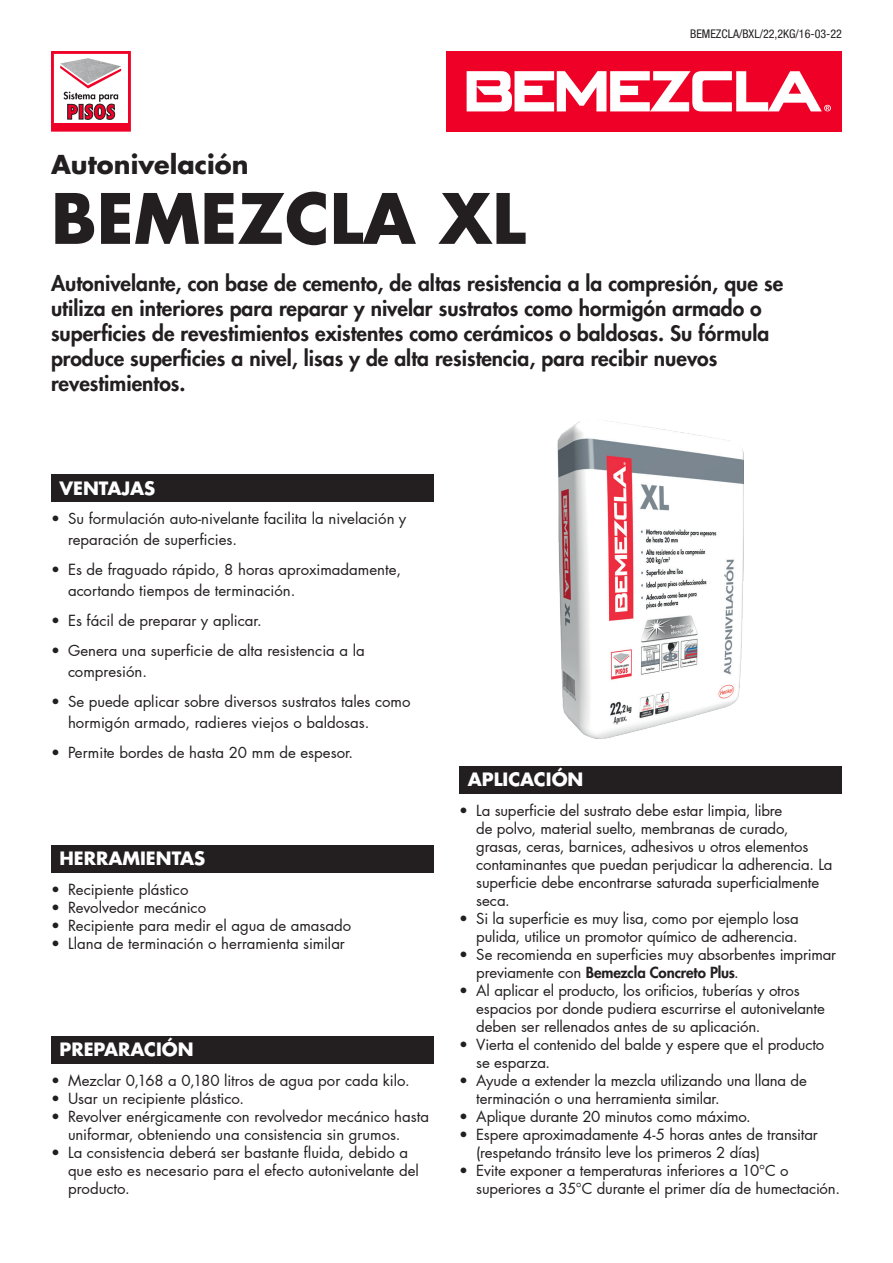
<style>
.page{position:relative;width:893px;height:1263px;background:#fff}
.page>*{position:absolute;margin:0;border:0;box-sizing:border-box;transform-origin:0 0}
.t1{font:700 67.5px "Futura LT Pro";color:#231f20}
.t2{font:700 25.5px "Futura LT Pro";color:#231f20}
.t3{font:800 21px/25.2px "Futura LT Pro";color:#231f20}
.t4{font:700 18px "Futura LT Pro";color:#fff}
.t5{font:15px/18px "Futura LT Pro";letter-spacing:-.005em;color:#231f20}
.t6{font:condensed 12px "Helvetica Neue LT Std";color:#231f20}
.s1{font-weight:800}
</style>
<div class="page">
<div style="left:51px;top:475px;width:383px;height:27px;background:#231f20"></div>
<div style="left:51px;top:1036px;width:383px;height:27px;background:#231f20"></div>
<div style="left:51px;top:845px;width:383px;height:27px;background:#231f20"></div>
<div style="left:446px;top:51px;width:396px;height:81px;background:#ef0027"></div>
<svg style="left:467px;top:71px;width:364px;height:40px"></svg>
<div style="left:459px;top:766px;width:383px;height:27px;background:#231f20"></div>
<img style="left:557px;top:420px;width:187px;height:318px">
<svg style="left:51px;top:51px;width:80px;height:81px"></svg>
<p class="t2" style="left:51px;top:145px;width:199px">Autonivelación</p>
<p class="t6" style="left:690px;top:27px;width:153px">BEMEZCLA/BXL/22,2KG/16-03-22</p>
<p class="t1" style="left:51px;top:166px;width:476px">BEMEZCLA XL</p>
<p class="t3" style="left:51px;top:269px;width:734px">Autonivelante, con base de cemento, de altas resistencia a la compresión, que se utiliza en interiores para reparar y nivelar sustratos como hormigón armado o superficies de revestimientos existentes como cerámicos o baldosas. Su fórmula produce superficies a nivel, lisas y de alta resistencia, para recibir nuevos revestimientos.</p>
<p class="t4" style="left:60px;top:474px;width:97px">VENTAJAS</p>
<p class="t5" style="left:68px;top:508px;width:340px;line-height:21px;text-indent:-17px">• Su formulación auto-nivelante facilita la nivelación y reparación de superficies.</p>
<p class="t5" style="left:68px;top:559px;width:335px;line-height:21px;text-indent:-17px">• Es de fraguado rápido, 8 horas aproximadamente, acortando tiempos de terminación.</p>
<p class="t5" style="left:51px;top:612px;width:212px">• Es fácil de preparar y aplicar.</p>
<p class="t5" style="left:68px;top:640px;width:298px;line-height:21px;text-indent:-17px">• Genera una superficie de alta resistencia a la compresión.</p>
<p class="t5" style="left:68px;top:691px;width:344px;line-height:21px;text-indent:-17px">• Se puede aplicar sobre diversos sustratos tales como hormigón armado, radieres viejos o baldosas.</p>
<p class="t5" style="left:51px;top:744px;width:304px">• Permite bordes de hasta 20 mm de espesor.</p>
<p class="t4" style="left:60px;top:845px;width:147px">HERRAMIENTAS</p>
<p class="t5" style="left:51px;top:880px;width:139px">• Recipiente plástico</p>
<p class="t5" style="left:51px;top:898px;width:157px">• Revolvedor mecánico</p>
<p class="t5" style="left:51px;top:916px;width:302px">• Recipiente para medir el agua de amasado</p>
<p class="t5" style="left:51px;top:934px;width:295px">• Llana de terminación o herramienta similar</p>
<p class="t4" style="left:60px;top:1035px;width:136px">PREPARACIÓN</p>
<p class="t5" style="left:51px;top:1071px;width:360px">• Mezclar 0,168 a 0,180 litros de agua por cada kilo.</p>
<p class="t5" style="left:51px;top:1089px;width:195px">• Usar un recipiente plástico.</p>
<p class="t5" style="left:68px;top:1107px;width:363px;text-indent:-17px">• Revolver enérgicamente con revolvedor mecánico hasta uniformar, obteniendo una consistencia sin grumos.</p>
<p class="t5" style="left:68px;top:1143px;width:352px;text-indent:-17px">• La consistencia deberá ser bastante fluida, debido a que esto es necesario para el efecto autonivelante del producto.</p>
<p class="t4" style="left:468px;top:765px;width:117px">APLICACIÓN</p>
<p class="t5" style="left:476px;top:801px;width:358px;text-indent:-17px">• La superficie del sustrato debe estar limpia, libre<br>de polvo, material suelto, membranas de curado, grasas, ceras, barnices, adhesivos u otros elementos contaminantes que puedan perjudicar la adherencia. La superficie debe encontrarse saturada superficialmente seca.</p>
<p class="t5" style="left:459px;top:909px;width:341px;text-align:right">• Si la superficie es muy lisa, como por ejemplo losa pulida, utilice un promotor químico de adherencia.</p>
<p class="t5" style="left:476px;top:945px;width:362px;text-indent:-17px">• Se recomienda en superficies muy absorbentes imprimar previamente con <span class="s1">Bemezcla Concreto Plus</span>.</p>
<p class="t5" style="left:476px;top:981px;width:350px;text-indent:-17px">• Al aplicar el producto, los orificios, tuberías y otros espacios por donde pudiera escurrirse el autonivelante deben ser rellenados antes de su aplicación.</p>
<p class="t5" style="left:476px;top:1035px;width:350px;text-indent:-17px">• Vierta el contenido del balde y espere que el producto se esparza.</p>
<p class="t5" style="left:476px;top:1071px;width:332px;text-indent:-17px">• Ayude a extender la mezcla utilizando una llana de terminación o una herramienta similar.</p>
<p class="t5" style="left:459px;top:1107px;width:293px">• Aplique durante 20 minutos como máximo.</p>
<p class="t5" style="left:476px;top:1125px;width:343px;text-indent:-17px">• Espere aproximadamente 4-5 horas antes de transitar (respetando tránsito leve los primeros 2 días)</p>
<p class="t5" style="left:476px;top:1161px;width:365px;text-indent:-17px">• Evite exponer a temperaturas inferiores a 10°C o superiores a 35°C durante el primer día de humectación.</p>
</div>
